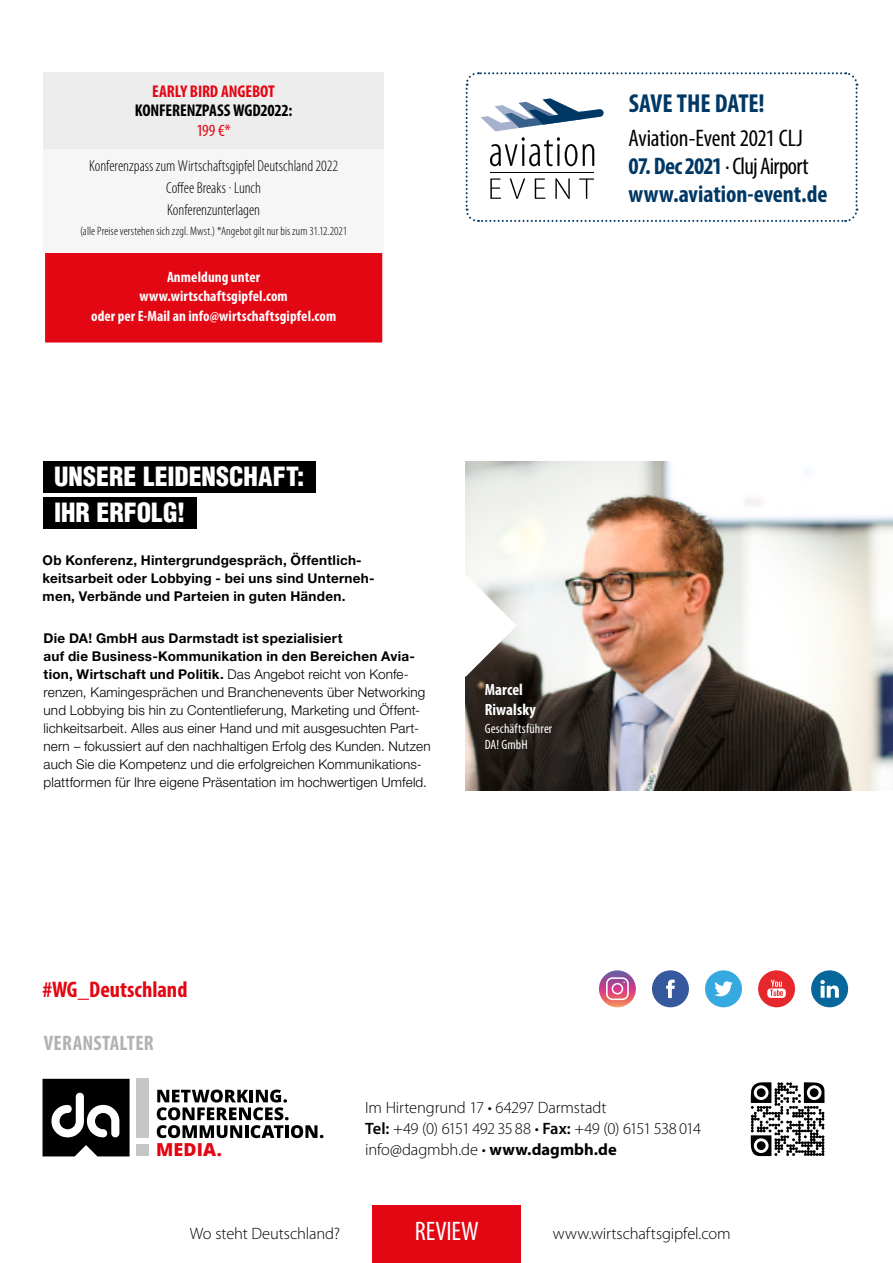
<style>
.page{position:relative;width:893px;height:1263px;background:#fff}
.page>*{position:absolute;margin:0;border:0;box-sizing:border-box;transform-origin:0 0}
.t1{font:condensed 26.85px "Myriad Pro";letter-spacing:-.005em;color:#fff}
.t2{font:700 condensed 26.1px "Myriad Pro";color:#003865}
.t3{font:900 condensed 25.95px/36.5px "Helvetica LT Std";color:#fff}
.t4{font:700 condensed 24px/28px "Myriad Pro";color:#003865}
.t5{font:condensed 24px "Myriad Pro";letter-spacing:-.01em;color:#000}
.t6{font:700 condensed 22.65px "Myriad Pro";color:#e30613}
.t7{font:700 condensed 21px "Myriad Pro";letter-spacing:.01em;color:#b3b2b2}
.t8{font:800 17.85px "Open Sans";letter-spacing:.01em;color:#e30613}
.t9{font:700 condensed 17.1px "Myriad Pro";letter-spacing:-.01em;color:#000}
.t10{font:700 condensed 17.1px "Myriad Pro";letter-spacing:-.005em;color:#e30613}
.t11{font:condensed 17.1px "Myriad Pro";color:#e30613}
.t12{font:300 16.5px/21px "Myriad Pro";letter-spacing:-.01em;color:#000}
.t13{font:700 condensed 16.35px/19.6px "Myriad Pro";letter-spacing:.005em;color:#fff}
.t14{font:300 condensed 15.9px/21.9px "Myriad Pro";color:#000;text-align:center}
.t15{font:700 condensed 15px/19.5px "Myriad Pro";letter-spacing:.01em;color:#fff;text-align:center}
.t16{font:300 13.5px/18px "Helvetica Neue LT Std";letter-spacing:.01em;color:#000}
.t17{font:700 13.5px/18px "Helvetica Neue LT Std";letter-spacing:.02em;color:#000}
.t18{font:condensed 13.5px/16.2px "Myriad Pro";letter-spacing:.01em;color:#fff}
.t19{font:300 condensed 12.15px "Myriad Pro";letter-spacing:.005em;color:#000}
.s1{font-weight:700}
.s2{font-weight:400;color:#000}
.s3{font-weight:600}
</style>
<div class="page">
<div style="left:44px;top:251px;width:340px;height:93px;background:#e30613;border:2px solid #fff"></div>
<div style="left:44px;top:143px;width:340px;height:110px;background:#f6f6f6"></div>
<div style="left:44px;top:72px;width:340px;height:76px;background:#ededed"></div>
<svg style="left:465px;top:72px;width:394px;height:150px"></svg>
<svg style="left:750px;top:1082px;width:75px;height:74px"></svg>
<div style="left:757px;top:1141px;width:9px;height:9px;background:#000;border-radius:50%"></div>
<div style="left:810px;top:1088px;width:9px;height:9px;background:#000;border-radius:50%"></div>
<div style="left:757px;top:1088px;width:9px;height:9px;background:#000;border-radius:50%"></div>
<div style="left:44px;top:497px;width:153px;height:31px;background:#000"></div>
<div style="left:44px;top:461px;width:272px;height:31px;background:#000"></div>
<img style="left:465px;top:461px;width:428px;height:330px">
<svg style="left:465px;top:575px;width:52px;height:102px"></svg>
<svg style="left:43px;top:1079px;width:87px;height:77px"></svg>
<div style="left:136px;top:1079px;width:12px;height:59px;background:#c6c6c6"></div>
<div style="left:136px;top:1144px;width:12px;height:12px;background:#c6c6c6"></div>
<svg style="left:157px;top:1089px;width:166px;height:49px"></svg>
<svg style="left:652px;top:970px;width:37px;height:37px"></svg>
<svg style="left:705px;top:970px;width:37px;height:37px"></svg>
<svg style="left:758px;top:970px;width:37px;height:37px"></svg>
<svg style="left:599px;top:970px;width:37px;height:37px"></svg>
<svg style="left:606px;top:977px;width:23px;height:23px"></svg>
<svg style="left:811px;top:970px;width:37px;height:37px"></svg>
<div style="left:372px;top:1206px;width:149px;height:57px;background:#e30613"></div>
<p class="t10" style="left:152px;top:81px;width:124px">EARLY BIRD ANGEBOT</p>
<p class="t9" style="left:135px;top:99px;width:159px">KONFERENZPASS WGD2022:</p>
<p class="t11" style="left:196px;top:120px;width:36px">199 €*</p>
<p class="t14" style="left:89px;top:155px;width:250px">Konferenzpass zum Wirtschaftsgipfel Deutschland 2022<br>Coffee Breaks · Lunch<br>Konferenzunterlagen</p>
<p class="t19" style="left:80px;top:225px;width:268px">(alle Preise verstehen sich zzgl. Mwst.) *Angebot gilt nur bis zum 31.12.2021</p>
<p class="t15" style="left:91px;top:267px;width:247px">Anmeldung unter www.wirtschaftsgipfel.com<br>oder per E-Mail an info@wirtschaftsgipfel.com</p>
<h3 class="t3" style="left:54px;top:458px;width:252px">UNSERE LEIDENSCHAFT:<br>IHR ERFOLG!</h3>
<p class="t17" style="left:43px;top:551px;width:334px">Ob Konferenz, Hintergrundgespräch, Öffentlich&shy;keitsarbeit oder Lobbying - bei uns sind Unterneh&shy;men, Verbände und Parteien in guten Händen.</p>
<p class="t16" style="left:44px;top:629px;width:388px"><span class="s1">Die DA! GmbH aus Darmstadt ist spezialisiert<br>auf die Business-Kommunikation in den Bereichen Avia&shy;tion, Wirtschaft und Politik.</span> Das Angebot reicht von Konfe&shy;renzen, Kamingesprächen und Branchenevents über Networking und Lobbying bis hin zu Contentlieferung, Marketing und Öffent&shy;lichkeitsarbeit. Alles aus einer Hand und mit ausgesuchten Part&shy;nern – fokussiert auf den nachhaltigen Erfolg des Kunden. Nutzen auch Sie die Kompetenz und die erfolgreichen Kommunikations&shy;plattformen für Ihre eigene Präsentation im hochwertigen Umfeld.</p>
<p class="t13" style="left:485px;top:680px;width:53px">Marcel<br>Riwalsky</p>
<p class="t18" style="left:485px;top:720px;width:69px">Geschäftsführer<br>DA! GmbH</p>
<h2 class="t2" style="left:629px;top:87px;width:137px">SAVE THE DATE!</h2>
<h3 class="t5" style="left:629px;top:123px;width:176px">Aviation-Event 2021 CLJ</h3>
<h3 class="t4" style="left:629px;top:151px;width:200px">07. Dec 2021 <span class="s2">· Cluj Airport </span>www.aviation-event.de</h3>
<h3 class="t6" style="left:43px;top:976px;width:146px">#WG_Deutschland</h3>
<h3 class="t7" style="left:44px;top:1030px;width:111px">VERANSTALTER</h3>
<h3 class="t8" style="left:156px;top:1136px;width:68px">MEDIA.</h3>
<p class="t12" style="left:365px;top:1097px;width:337px">Im Hirtengrund 17 • 64297 Darmstadt<br><span class="s3">Tel:</span> +49 (0) 6151 492 35 88 • <span class="s3">Fax:</span> +49 (0) 6151 538 014 info@dagmbh.de • <span class="s1">www.dagmbh.de</span></p>
<p class="t12" style="left:190px;top:1223px;width:152px">Wo steht Deutschland?</p>
<h1 class="t1" style="left:415px;top:1215px;width:65px">REVIEW</h1>
<p class="t12" style="left:553px;top:1223px;width:179px">www.wirtschaftsgipfel.com</p>
</div>
